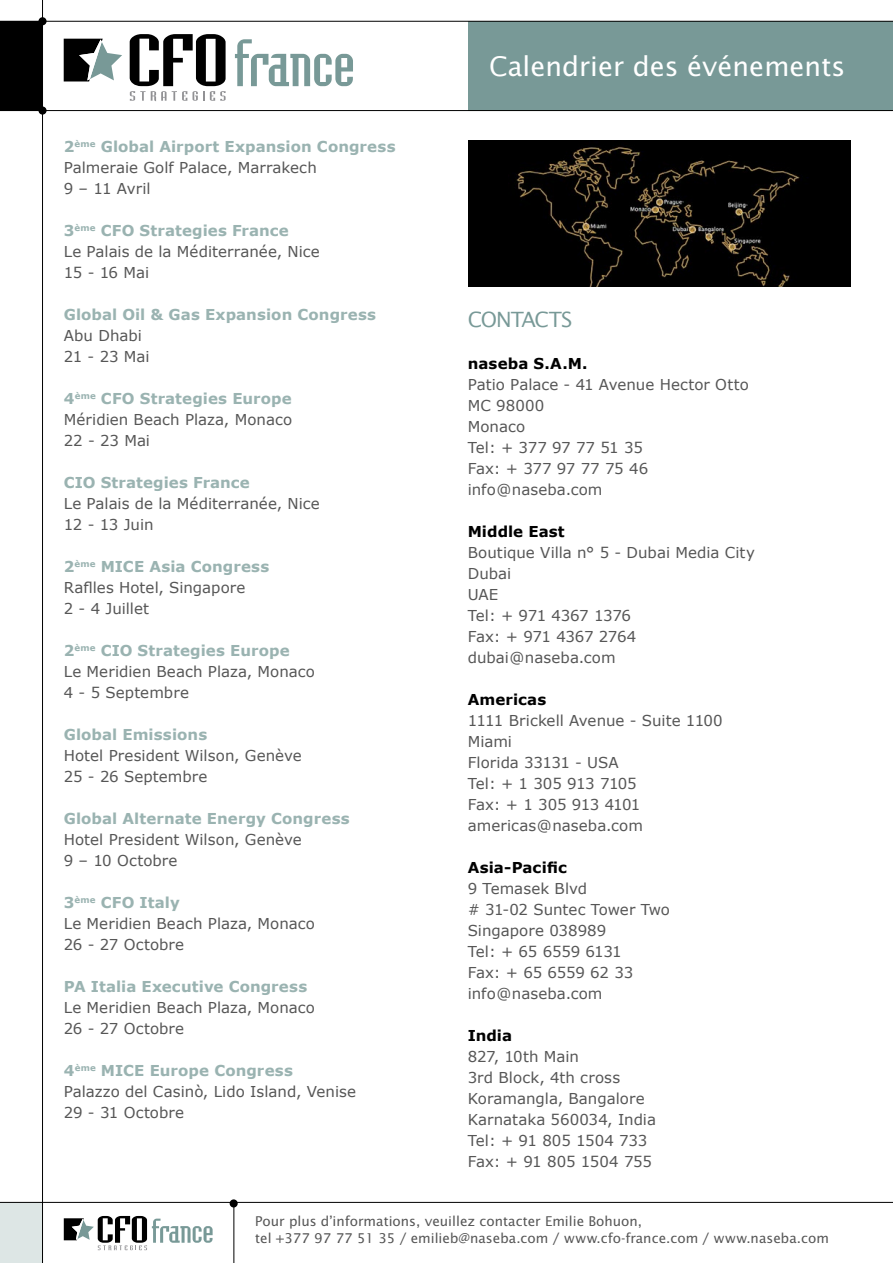
<style>
.page{position:relative;width:893px;height:1263px;background:#fff}
.page>*{position:absolute;margin:0;border:0;box-sizing:border-box;transform-origin:0 0}
.t1{font:27px "Lucida Sans";color:#fff}
.body_copy{font:21px "Lucida Sans";letter-spacing:-.045em;color:#789997}
.body_copy-2{font:15px "Verdana";color:#565656}
.body_copy-3{font:700 15px "Verdana";letter-spacing:.005em;color:#9ab3b1}
.body_copy-4{font:700 15px "Verdana";letter-spacing:.005em;color:#000}
.body_copy-5{font:15px "Verdana";letter-spacing:-.03em;color:#565656}
.body_copy-6{font:15px "Verdana";letter-spacing:-.025em;color:#565656}
.body_copy-7{font:15px "Verdana";letter-spacing:-.02em;color:#565656}
.t2{font:13.5px "Lucida Sans";color:#565656}
</style>
<div class="page">
<div style="left:0;top:1202px;width:43px;height:61px;background:#dde6e5"></div>
<div style="left:0;top:21px;width:43px;height:90px;background:#000"></div>
<div style="left:38px;top:17px;width:9px;height:8px;background:#000;border-radius:50%"></div>
<svg style="left:38px;top:106px;width:9px;height:9px"></svg>
<hr style="left:0;top:1202px;width:893px;height:1px;background:#000">
<hr style="left:42px;top:0;width:1px;height:1263px;background:#000">
<div style="left:468px;top:140px;width:382px;height:146px;background:#000"></div>
<img style="left:516px;top:146px;width:284px;height:140px">
<hr style="left:233px;top:1204px;width:1px;height:59px;background:#000">
<svg style="left:64px;top:1216px;width:149px;height:34px"></svg>
<div style="left:230px;top:1199px;width:8px;height:8px;background:#000;border-radius:50%"></div>
<svg style="left:64px;top:39px;width:58px;height:42px"></svg>
<svg style="left:130px;top:34px;width:96px;height:67px"></svg>
<svg style="left:235px;top:39px;width:118px;height:47px"></svg>
<div style="left:468px;top:21px;width:425px;height:89px;background:#789997"></div>
<hr style="left:0;top:21px;width:893px;height:1px;background:#000">
<hr style="left:0;top:110px;width:893px;height:1px;background:#000">
<p class="body_copy-3" style="left:64px;top:137px;width:333px">2<sup>ème</sup> Global Airport Expansion Congress</p>
<p class="body_copy-2" style="left:64px;top:158px;width:255px">Palmeraie Golf Palace, Marrakech</p>
<p class="body_copy-2" style="left:64px;top:179px;width:88px">9 – 11 Avril</p>
<p class="body_copy-3" style="left:64px;top:221px;width:227px">3<sup>ème</sup> CFO Strategies France</p>
<p class="body_copy-2" style="left:64px;top:242px;width:258px">Le Palais de la Méditerranée, Nice</p>
<p class="body_copy-2" style="left:64px;top:263px;width:87px">15 - 16 Mai</p>
<p class="body_copy-3" style="left:64px;top:305px;width:314px">Global Oil &amp; Gas Expansion Congress</p>
<p class="body_copy-2" style="left:64px;top:326px;width:80px">Abu Dhabi</p>
<p class="body_copy-2" style="left:64px;top:347px;width:87px">21 - 23 Mai</p>
<p class="body_copy-3" style="left:64px;top:389px;width:230px">4<sup>ème</sup> CFO Strategies Europe</p>
<p class="body_copy-2" style="left:64px;top:410px;width:230px">Méridien Beach Plaza, Monaco</p>
<p class="body_copy-2" style="left:64px;top:431px;width:88px">22 - 23 Mai</p>
<p class="body_copy-3" style="left:64px;top:473px;width:188px">CIO Strategies France</p>
<p class="body_copy-2" style="left:64px;top:494px;width:258px">Le Palais de la Méditerranée, Nice</p>
<p class="body_copy-2" style="left:64px;top:515px;width:91px">12 - 13 Juin</p>
<p class="body_copy-3" style="left:64px;top:557px;width:207px">2<sup>ème</sup> MICE Asia Congress</p>
<p class="body_copy-2" style="left:64px;top:578px;width:183px">Raflles Hotel, Singapore</p>
<p class="body_copy-2" style="left:64px;top:599px;width:87px">2 - 4 Juillet</p>
<p class="body_copy-3" style="left:64px;top:641px;width:227px">2<sup>ème</sup> CIO Strategies Europe</p>
<p class="body_copy-2" style="left:64px;top:662px;width:253px">Le Meridien Beach Plaza, Monaco</p>
<p class="body_copy-2" style="left:64px;top:683px;width:127px">4 - 5 Septembre</p>
<p class="body_copy-3" style="left:64px;top:725px;width:145px">Global Emissions</p>
<p class="body_copy-2" style="left:64px;top:746px;width:239px">Hotel President Wilson, Genève</p>
<p class="body_copy-2" style="left:64px;top:767px;width:145px">25 - 26 Septembre</p>
<p class="body_copy-3" style="left:64px;top:809px;width:287px">Global Alternate Energy Congress</p>
<p class="body_copy-2" style="left:64px;top:830px;width:239px">Hotel President Wilson, Genève</p>
<p class="body_copy-2" style="left:64px;top:851px;width:115px">9 – 10 Octobre</p>
<p class="body_copy-3" style="left:64px;top:893px;width:118px">3<sup>ème</sup> CFO Italy</p>
<p class="body_copy-2" style="left:64px;top:914px;width:253px">Le Meridien Beach Plaza, Monaco</p>
<p class="body_copy-2" style="left:64px;top:935px;width:122px">26 - 27 Octobre</p>
<p class="body_copy-3" style="left:64px;top:977px;width:245px">PA Italia Executive Congress</p>
<p class="body_copy-2" style="left:64px;top:998px;width:253px">Le Meridien Beach Plaza, Monaco</p>
<p class="body_copy-2" style="left:64px;top:1019px;width:122px">26 - 27 Octobre</p>
<p class="body_copy-3" style="left:64px;top:1061px;width:231px">4<sup>ème</sup> MICE Europe Congress</p>
<p class="body_copy-2" style="left:64px;top:1082px;width:294px">Palazzo del Casinò, Lido Island, Venise</p>
<p class="body_copy-2" style="left:64px;top:1103px;width:122px">29 - 31 Octobre</p>
<p class="t1" style="left:489px;top:51px;width:358px">Calendrier des événements</p>
<p class="body_copy" style="left:468px;top:307px;width:106px">CONTACTS</p>
<p class="body_copy-4" style="left:468px;top:354px;width:121px">naseba S.A.M.</p>
<p class="body_copy-2" style="left:468px;top:375px;width:283px">Patio Palace - 41 Avenue Hector Otto</p>
<p class="body_copy-2" style="left:468px;top:396px;width:78px">MC 98000</p>
<p class="body_copy-2" style="left:468px;top:417px;width:59px">Monaco</p>
<p class="body_copy-7" style="left:468px;top:438px;width:177px">Tel: + 377 97 77 51 35</p>
<p class="body_copy-2" style="left:468px;top:459px;width:182px">Fax: + 377 97 77 75 46</p>
<p class="body_copy-2" style="left:468px;top:480px;width:136px">info@naseba.com</p>
<p class="body_copy-4" style="left:468px;top:522px;width:99px">Middle East</p>
<p class="body_copy-2" style="left:468px;top:543px;width:289px">Boutique Villa n° 5 - Dubai Media City</p>
<p class="body_copy-2" style="left:468px;top:564px;width:45px">Dubai</p>
<p class="body_copy-2" style="left:468px;top:585px;width:32px">UAE</p>
<p class="body_copy-5" style="left:468px;top:606px;width:165px">Tel: + 971 4367 1376</p>
<p class="body_copy-5" style="left:468px;top:627px;width:170px">Fax: + 971 4367 2764</p>
<p class="body_copy-2" style="left:468px;top:648px;width:149px">dubai@naseba.com</p>
<p class="body_copy-4" style="left:468px;top:690px;width:80px">Americas</p>
<p class="body_copy-2" style="left:468px;top:711px;width:257px">1111 Brickell Avenue - Suite 1100</p>
<p class="body_copy-2" style="left:468px;top:732px;width:46px">Miami</p>
<p class="body_copy-2" style="left:468px;top:753px;width:153px">Florida 33131 - USA</p>
<p class="body_copy-6" style="left:468px;top:774px;width:171px">Tel: + 1 305 913 7105</p>
<p class="body_copy-6" style="left:468px;top:795px;width:174px">Fax: + 1 305 913 4101</p>
<p class="body_copy-2" style="left:468px;top:816px;width:177px">americas@naseba.com</p>
<p class="body_copy-4" style="left:468px;top:858px;width:101px">Asia-Pacific</p>
<p class="body_copy-2" style="left:468px;top:879px;width:121px">9 Temasek Blvd</p>
<p class="body_copy-2" style="left:468px;top:900px;width:204px"># 31-02 Suntec Tower Two</p>
<p class="body_copy-2" style="left:468px;top:921px;width:140px">Singapore 038989</p>
<p class="body_copy-7" style="left:468px;top:942px;width:156px">Tel: + 65 6559 6131</p>
<p class="body_copy-2" style="left:468px;top:963px;width:167px">Fax: + 65 6559 62 33</p>
<p class="body_copy-2" style="left:468px;top:984px;width:136px">info@naseba.com</p>
<p class="body_copy-4" style="left:468px;top:1026px;width:46px">India</p>
<p class="body_copy-2" style="left:468px;top:1047px;width:113px">827, 10th Main</p>
<p class="body_copy-2" style="left:468px;top:1068px;width:154px">3rd Block, 4th cross</p>
<p class="body_copy-2" style="left:468px;top:1089px;width:178px">Koramangla, Bangalore</p>
<p class="body_copy-2" style="left:468px;top:1110px;width:190px">Karnataka 560034, India</p>
<p class="body_copy-2" style="left:468px;top:1131px;width:181px">Tel: + 91 805 1504 733</p>
<p class="body_copy-2" style="left:468px;top:1152px;width:186px">Fax: + 91 805 1504 755</p>
<p class="t2" style="left:255px;top:1214px;width:389px">Pour plus d’informations, veuillez contacter Emilie Bohuon,</p>
<p class="t2" style="left:255px;top:1230px;width:575px">tel +377 97 77 51 35 / emilieb@naseba.com / www.cfo-france.com / www.naseba.com</p>
</div>
